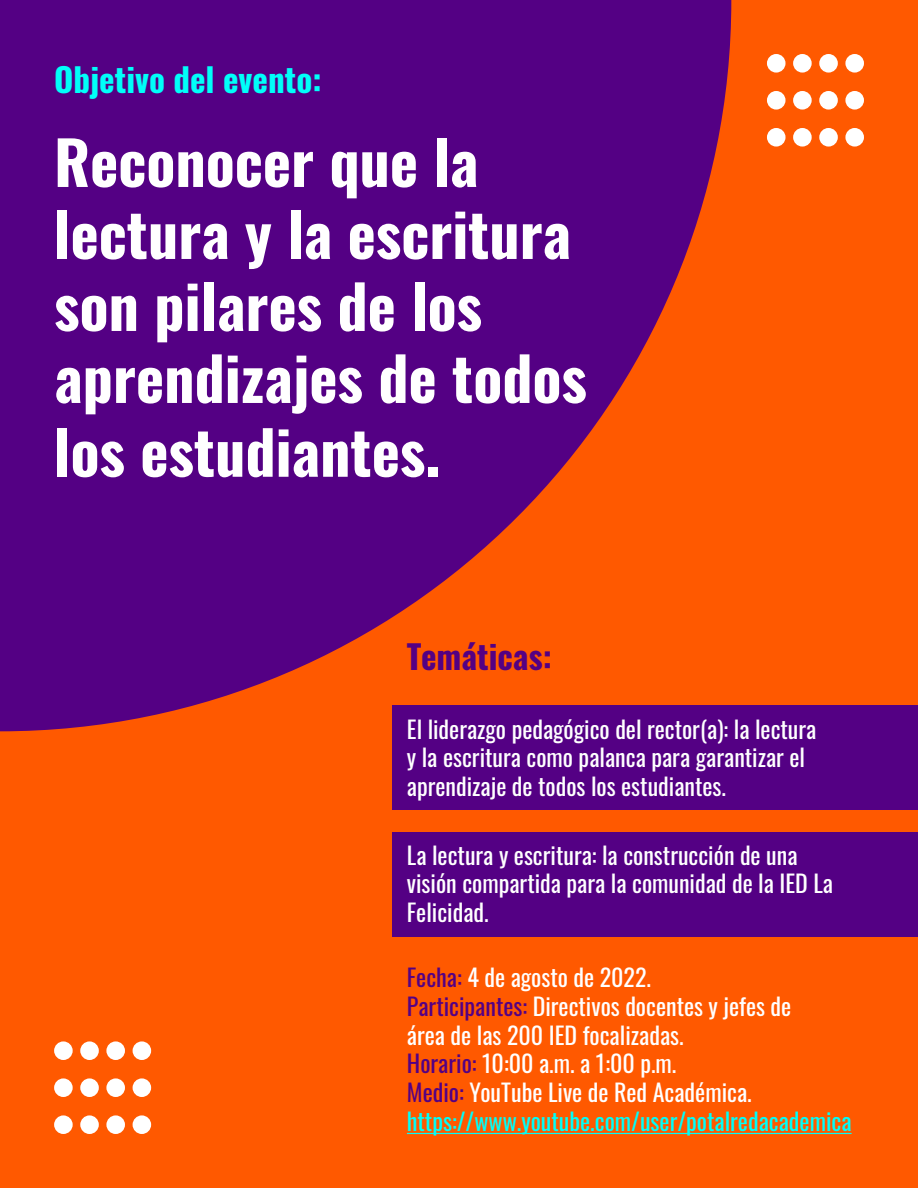
<style>
.page{position:relative;width:918px;height:1188px;background:#ff5900}
.page>*{position:absolute;margin:0;border:0;box-sizing:border-box;transform-origin:0 0}
.t1{font:700 60px/72.4px "Oswald";color:#fff}
.t2{font:700 33px "Oswald";color:#00fff9}
.t3{font:700 33px "Oswald";color:#540083}
.t4{font:24px/28.8px "Oswald";color:#fff}
.t5{font:24px/28.8px "Oswald";color:#00fff9}
.s1{color:#540084}
.s2{color:#fff}
</style>
<div class="page">
<svg style="left:0;top:0;width:731px;height:731px;background:#75116a"></svg>
<div style="left:392px;top:705px;width:526px;height:105px;background:#540084"></div>
<div style="left:392px;top:832px;width:526px;height:104px;background:#540084"></div>
<hr style="left:407px;top:1133px;width:445px;height:1px;background:#00fff9">
<div style="left:845px;top:54px;width:19px;height:19px;background:#fff;border-radius:50%"></div>
<div style="left:819px;top:54px;width:19px;height:19px;background:#fff;border-radius:50%"></div>
<div style="left:793px;top:54px;width:19px;height:19px;background:#fff;border-radius:50%"></div>
<div style="left:767px;top:54px;width:19px;height:19px;background:#fff;border-radius:50%"></div>
<div style="left:845px;top:91px;width:19px;height:19px;background:#fff;border-radius:50%"></div>
<div style="left:819px;top:91px;width:19px;height:19px;background:#fff;border-radius:50%"></div>
<div style="left:793px;top:91px;width:19px;height:19px;background:#fff;border-radius:50%"></div>
<div style="left:767px;top:91px;width:19px;height:19px;background:#fff;border-radius:50%"></div>
<div style="left:845px;top:128px;width:19px;height:19px;background:#fff;border-radius:50%"></div>
<div style="left:819px;top:128px;width:19px;height:19px;background:#fff;border-radius:50%"></div>
<div style="left:793px;top:128px;width:19px;height:19px;background:#fff;border-radius:50%"></div>
<div style="left:767px;top:128px;width:19px;height:19px;background:#fff;border-radius:50%"></div>
<div style="left:133px;top:1041px;width:18px;height:19px;background:#fff;border-radius:50%"></div>
<div style="left:106px;top:1041px;width:19px;height:19px;background:#fff;border-radius:50%"></div>
<div style="left:80px;top:1041px;width:19px;height:19px;background:#fff;border-radius:50%"></div>
<div style="left:54px;top:1041px;width:19px;height:19px;background:#fff;border-radius:50%"></div>
<div style="left:133px;top:1078px;width:18px;height:19px;background:#fff;border-radius:50%"></div>
<div style="left:106px;top:1078px;width:19px;height:19px;background:#fff;border-radius:50%"></div>
<div style="left:80px;top:1078px;width:19px;height:19px;background:#fff;border-radius:50%"></div>
<div style="left:54px;top:1078px;width:19px;height:19px;background:#fff;border-radius:50%"></div>
<div style="left:133px;top:1115px;width:18px;height:19px;background:#fff;border-radius:50%"></div>
<div style="left:106px;top:1115px;width:19px;height:19px;background:#fff;border-radius:50%"></div>
<div style="left:80px;top:1115px;width:19px;height:19px;background:#fff;border-radius:50%"></div>
<div style="left:54px;top:1115px;width:19px;height:19px;background:#fff;border-radius:50%"></div>
<p class="t2" style="left:54px;top:63px;width:269px">Objetivo del evento:</p>
<p class="t1" style="left:54px;top:130px;width:534px">Reconocer que la lectura y la escritura son pilares de los aprendizajes de todos los estudiantes.</p>
<p class="t3" style="left:407px;top:640px;width:146px">Temáticas:</p>
<p class="t4" style="left:407px;top:712px;width:411px">El liderazgo pedagógico del rector(a): la lectura y la escritura como palanca para garantizar el aprendizaje de todos los estudiantes.</p>
<p class="t4" style="left:407px;top:838px;width:428px">La lectura y escritura: la construcción de una visión compartida para la comunidad de la IED La<br>Felicidad.</p>
<p class="t4" style="left:407px;top:961px;width:246px"><span class="s1">Fecha:</span> 4 de agosto de 2022.</p>
<p class="t4" style="left:407px;top:989px;width:386px"><span class="s1">Participantes:</span> Directivos docentes y jefes de área de las 200 IED focalizadas.</p>
<p class="t4" style="left:407px;top:1047px;width:271px"><span class="s1">Horario:</span> 10:00 a.m. a 1:00 p.m.</p>
<p class="t5" style="left:407px;top:1076px;width:446px"><span class="s1">Medio:</span> <span class="s2">YouTube Live de Red Académica. </span>https://www.youtube.com/user/potalredacademica</p>
</div>
